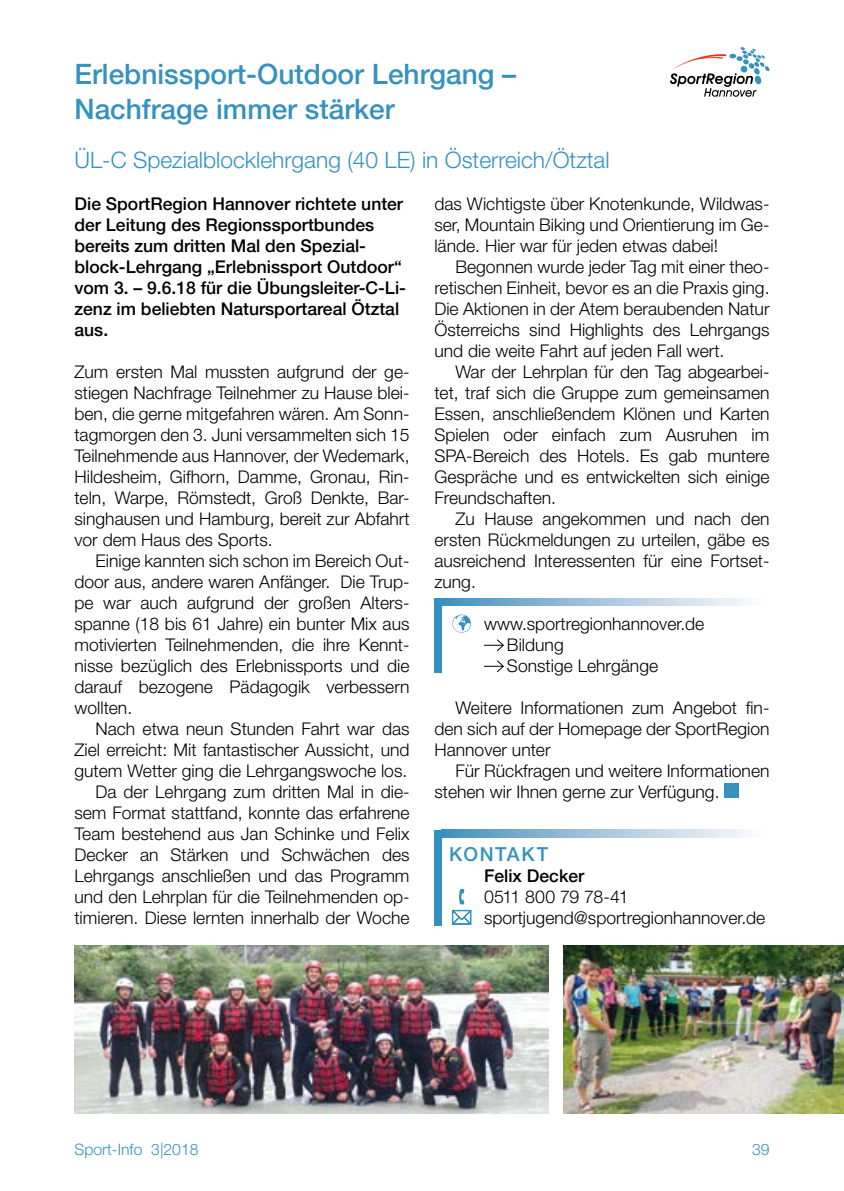
<style>
.page{position:relative;width:844px;height:1191px;background:#fff}
.page>*{position:absolute;margin:0;border:0;box-sizing:border-box;transform-origin:0 0}
.t1{font:500 28px/35px "Helvetica Neue LT";color:#3592be}
.t2{font:300 22.75px "Helvetica Neue LT Std";color:#3592be}
.t3{font:500 19.25px "Helvetica Neue LT";letter-spacing:.085em;color:#3592be}
.t4{font:300 17.68px "Helvetica Neue LT Std";letter-spacing:-.03em;color:#000}
.t5{font:300 17.5px/21px "Helvetica Neue LT Std";color:#000;text-align:justify}
.t6{font:500 17.5px/21px "Helvetica Neue LT";color:#000}
.t7{font:300 15.75px "Helvetica Neue LT Std";color:#3592be}
</style>
<div class="page">
<svg style="left:670px;top:47px;width:99px;height:50px"></svg>
<img style="left:563px;top:945px;width:280px;height:168px">
<img style="left:74px;top:945px;width:474px;height:168px">
<svg style="left:452px;top:614px;width:19px;height:18px"></svg>
<svg style="left:484px;top:639px;width:20px;height:13px"></svg>
<svg style="left:484px;top:660px;width:20px;height:13px"></svg>
<div style="left:434px;top:598px;width:7px;height:74px;background:#3592be"></div>
<svg style="left:441px;top:598px;width:306px;height:7px"></svg>
<svg style="left:459px;top:889px;width:5px;height:15px"></svg>
<svg style="left:452px;top:910px;width:19px;height:14px"></svg>
<div style="left:434px;top:830px;width:7px;height:95px;background:#3592be"></div>
<svg style="left:441px;top:830px;width:306px;height:7px"></svg>
<div style="left:724px;top:783px;width:15px;height:15px;background:#3592be"></div>
<h1 class="t1" style="left:74px;top:56px;width:443px">Erlebnissport-Outdoor Lehrgang –<br>Nachfrage immer stärker</h1>
<h2 class="t2" style="left:74px;top:146px;width:536px">ÜL-C Spezialblocklehrgang (40 LE) in Österreich/Ötztal</h2>
<p class="t6" style="left:74px;top:193px;width:333px">Die SportRegion Hannover richtete unter der Leitung des Regionssportbundes bereits zum dritten Mal den Spezial&shy;block-Lehrgang „Erlebnissport Outdoor“ vom 3. – 9.6.18 für die Übungsleiter-C-Li&shy;zenz im beliebten Natursportareal Ötztal aus.</p>
<p class="t5" style="left:74px;top:361px;width:336px">Zum ersten Mal mussten aufgrund der ge&shy;stiegen Nachfrage Teilnehmer zu Hause blei&shy;ben, die gerne mitgefahren wären. Am Sonn&shy;tagmorgen den 3. Juni versammelten sich 15<br>Teilnehmende aus Hannover, der Wedemark, Hildesheim, Gifhorn, Damme, Gronau, Rin&shy;teln, Warpe, Römstedt, Groß Denkte, Bar&shy;singhausen und Hamburg, bereit zur Abfahrt vor dem Haus des Sports.</p>
<p class="t5" style="left:74px;top:550px;width:336px;text-indent:21px">Einige kannten sich schon im Bereich Out&shy;door aus, andere waren Anfänger. Die Trup&shy;pe war auch aufgrund der großen Alters&shy;spanne (18 bis 61 Jahre) ein bunter Mix aus motivierten Teilnehmenden, die ihre Kennt&shy;nisse bezüglich des Erlebnissports und die darauf bezogene Pädagogik verbessern wollten.</p>
<p class="t5" style="left:74px;top:718px;width:336px;text-align:right">Nach etwa neun Stunden Fahrt war das Ziel erreicht: Mit fantastischer Aussicht, und gutem Wetter ging die Lehrgangswoche los.<br>Da der Lehrgang zum dritten Mal in die&shy;sem Format stattfand, konnte das erfahrene Team bestehend aus Jan Schinke und Felix Decker an Stärken und Schwächen des Lehrgangs anschließen und das Programm und den Lehrplan für die Teilnehmenden op&shy;timieren. Diese lernten innerhalb der Woche</p>
<p class="t5" style="left:434px;top:193px;width:336px">das Wichtigste über Knotenkunde, Wildwas&shy;ser, Mountain Biking und Orientierung im Ge&shy;lände. Hier war für jeden etwas dabei!</p>
<p class="t5" style="left:434px;top:256px;width:336px;text-indent:21px">Begonnen wurde jeder Tag mit einer theo&shy;retischen Einheit, bevor es an die Praxis ging.<br>Die Aktionen in der Atem beraubenden Natur Österreichs sind Highlights des Lehrgangs und die weite Fahrt auf jeden Fall wert.</p>
<p class="t5" style="left:434px;top:361px;width:336px;text-indent:21px">War der Lehrplan für den Tag abgearbei&shy;tet, traf sich die Gruppe zum gemeinsamen Essen, anschließendem Klönen und Karten Spielen oder einfach zum Ausruhen im SPA-Bereich des Hotels. Es gab muntere Gespräche und es entwickelten sich einige Freundschaften.</p>
<p class="t5" style="left:434px;top:508px;width:336px;text-indent:21px">Zu Hause angekommen und nach den ersten Rückmeldungen zu urteilen, gäbe es ausreichend Interessenten für eine Fortset&shy;zung.</p>
<p class="t5" style="left:507px;top:613px;width:199px;text-align:left;text-indent:-23px">www.sportregionhannover.de<br>Bildung<br>Sonstige Lehrgänge</p>
<p class="t5" style="left:434px;top:697px;width:336px;text-indent:21px">Weitere Informationen zum Angebot fin&shy;den sich auf der Homepage der SportRegion Hannover unter</p>
<p class="t5" style="left:434px;top:760px;width:336px;text-indent:21px">Für Rückfragen und weitere Informationen stehen wir Ihnen gerne zur Verfügung.</p>
<p class="t3" style="left:449px;top:843px;width:100px">KONTAKT</p>
<p class="t6" style="left:484px;top:865px;width:102px">Felix Decker</p>
<p class="t4" style="left:484px;top:886px;width:146px">0511 800 79 78-41</p>
<p class="t5" style="left:484px;top:907px;width:283px">sportjugend@sportregionhannover.de</p>
<p class="t7" style="left:74px;top:1140px;width:125px">Sport-Info 3|2018</p>
<p class="t7" style="left:751px;top:1140px;width:19px">39</p>
</div>
